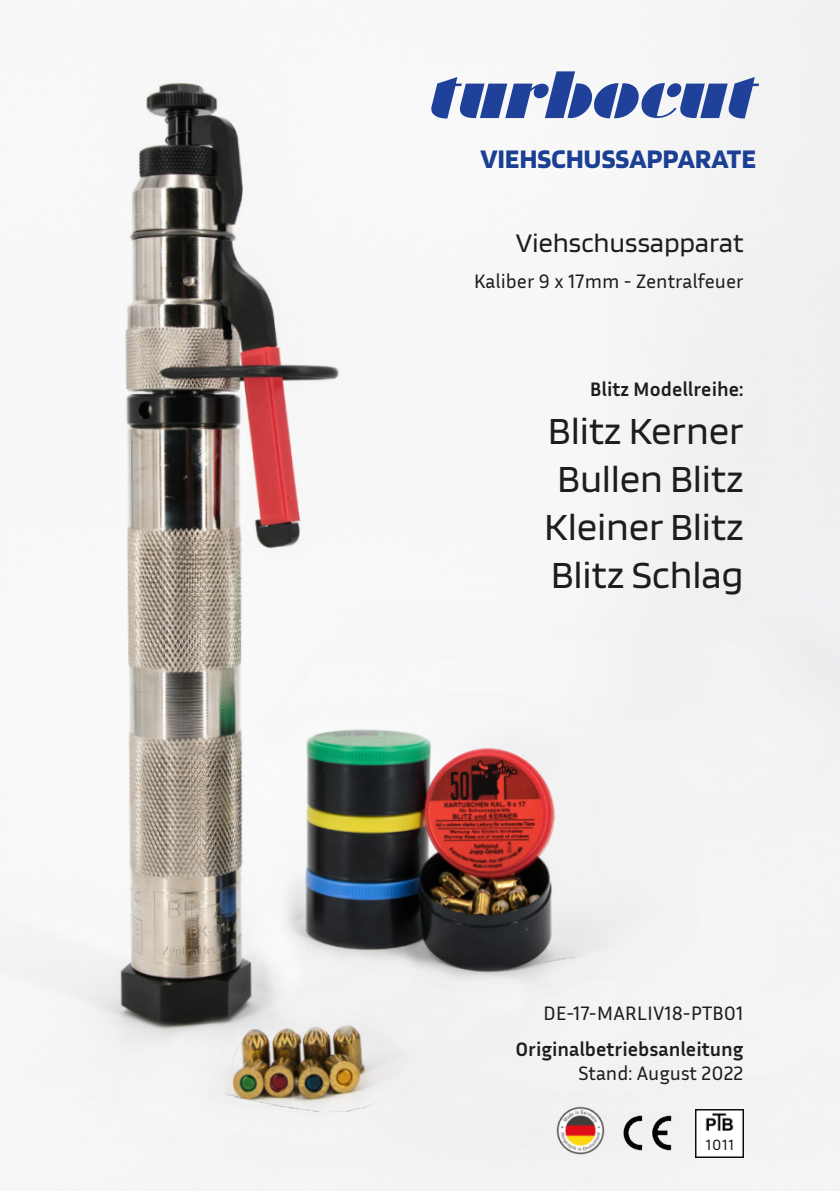
<style>
.page{position:relative;width:840px;height:1191px;background:#fff}
.page>*{position:absolute;margin:0;border:0;box-sizing:border-box;transform-origin:0 0}
.t1{font:40px/48px "Blinker";letter-spacing:.01em;color:#1d1d1b;text-align:center}
.t2{font:700 28px "Blinker";letter-spacing:.01em;color:#1b3f93}
.t3{font:28px "Blinker";letter-spacing:.01em;color:#1d1d1b}
.t4{font:20px "Inria Sans";color:#1d1d1b}
.t5{font:700 20px "Inria Sans";color:#1d1d1b}
.t6{font:15.2px "Inria Sans";color:#201c19}
</style>
<div class="page">
<img style="left:0;top:0;width:839px;height:1141px">
<img style="left:100px;top:563px;width:739px;height:628px">
<img style="left:553px;top:1103px;width:54px;height:54px">
<img style="left:622px;top:1115px;width:48px;height:35px">
<img style="left:695px;top:1109px;width:48px;height:48px">
<div style="left:700px;top:1146px;width:36px;height:5px;background:#fff"></div>
<svg style="left:431px;top:71px;width:327px;height:47px"></svg>
<h2 class="t2" style="left:480px;top:141px;width:277px">VIEHSCHUSSAPPARATE</h2>
<h2 class="t3" style="left:515px;top:225px;width:229px">Viehschussapparat</h2>
<p class="t4" style="left:473px;top:268px;width:271px">Kaliber 9 x 17mm - Zentralfeuer</p>
<p class="t5" style="left:589px;top:376px;width:155px">Blitz Modellreihe:</p>
<h1 class="t1" style="left:544px;top:406px;width:200px">Blitz Kerner<br>Bullen Blitz<br>Kleiner Blitz<br>Blitz Schlag</h1>
<p class="t4" style="left:543px;top:1000px;width:202px">DE-17-MARLIV18-PTB01</p>
<p class="t5" style="left:515px;top:1036px;width:229px">Originalbetriebsanleitung</p>
<p class="t4" style="left:578px;top:1060px;width:166px">Stand: August 2022</p>
<p class="t6" style="left:705px;top:1134px;width:30px">1011</p>
</div>
